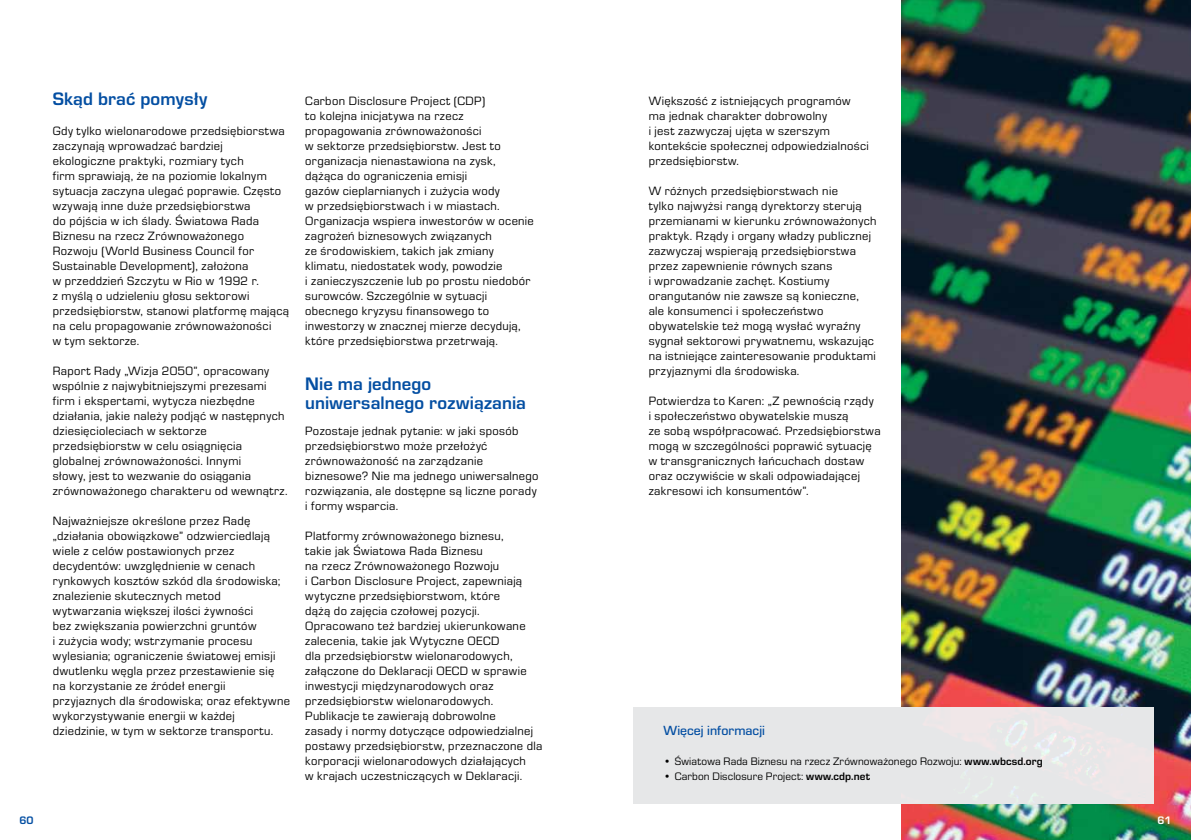
<style>
.page{position:relative;width:1191px;height:840px;background:#fff}
.page>*{position:absolute;margin:0;border:0;box-sizing:border-box;transform-origin:0 0}
.t1{font:700 18.75px/18.8px "Eurostile OT";letter-spacing:.005em;color:#034ea2}
.t2{font:500 13.75px "Eurostile OT";color:#034ea2}
.t3{font:12.5px/15px "Eurostile OT";letter-spacing:.03em;color:#000}
.t4{font:11.25px "Eurostile OT";letter-spacing:.015em;color:#000}
.t5{font:700 11.25px "Eurostile OT";color:#034ea2}
.t6{font:700 11.25px "Eurostile OT";color:#fff}
.s1{font-weight:700}
</style>
<div class="page">
<img style="left:901px;top:0;width:290px;height:840px">
<div style="left:633px;top:707px;width:520px;height:96px;background:#e6e7e8"></div>
<h1 class="t1" style="left:53px;top:90px;width:156px">Skąd brać pomysły</h1>
<p class="t3" style="left:53px;top:124px;width:238px">Gdy tylko wielonarodowe przedsiębiorstwa zaczynają wprowadzać bardziej<br>ekologiczne praktyki, rozmiary tych<br>firm sprawiają, że na poziomie lokalnym sytuacja zaczyna ulegać poprawie. Często wzywają inne duże przedsiębiorstwa<br>do pójścia w ich ślady. Światowa Rada Biznesu na rzecz Zrównoważonego Rozwoju (World Business Council for Sustainable Development), założona<br>w przeddzień Szczytu w Rio w 1992 r.<br>z myślą o udzieleniu głosu sektorowi przedsiębiorstw, stanowi platformę mającą na celu propagowanie zrównoważoności<br>w tym sektorze.</p>
<p class="t3" style="left:53px;top:364px;width:236px">Raport Rady „Wizja 2050”, opracowany wspólnie z najwybitniejszymi prezesami firm i ekspertami, wytycza niezbędne działania, jakie należy podjąć w następnych dziesięcioleciach w sektorze przedsiębiorstw w celu osiągnięcia globalnej zrównoważoności. Innymi<br>słowy, jest to wezwanie do osiągania zrównoważonego charakteru od wewnątrz.</p>
<p class="t3" style="left:53px;top:514px;width:239px">Najważniejsze określone przez Radę „działania obowiązkowe” odzwierciedlają wiele z celów postawionych przez decydentów: uwzględnienie w cenach rynkowych kosztów szkód dla środowiska; znalezienie skutecznych metod wytwarzania większej ilości żywności<br>bez zwiększania powierzchni gruntów<br>i zużycia wody; wstrzymanie procesu wylesiania; ograniczenie światowej emisji dwutlenku węgla przez przestawienie się na korzystanie ze źródeł energii przyjaznych dla środowiska; oraz efektywne wykorzystywanie energii w każdej dziedzinie, w tym w sektorze transportu.</p>
<p class="t3" style="left:305px;top:94px;width:230px">Carbon Disclosure Project (CDP)<br>to kolejna inicjatywa na rzecz propagowania zrównoważoności<br>w sektorze przedsiębiorstw. Jest to organizacja nienastawiona na zysk, dążąca do ograniczenia emisji<br>gazów cieplarnianych i zużycia wody<br>w przedsiębiorstwach i w miastach.<br>Organizacja wspiera inwestorów w ocenie zagrożeń biznesowych związanych<br>ze środowiskiem, takich jak zmiany klimatu, niedostatek wody, powodzie<br>i zanieczyszczenie lub po prostu niedobór surowców. Szczególnie w sytuacji obecnego kryzysu finansowego to inwestorzy w znacznej mierze decydują, które przedsiębiorstwa przetrwają.</p>
<h1 class="t1" style="left:305px;top:375px;width:222px">Nie ma jednego uniwersalnego rozwiązania</h1>
<p class="t3" style="left:305px;top:424px;width:235px">Pozostaje jednak pytanie: w jaki sposób przedsiębiorstwo może przełożyć zrównoważoność na zarządzanie biznesowe? Nie ma jednego uniwersalnego rozwiązania, ale dostępne są liczne porady i formy wsparcia.</p>
<p class="t3" style="left:305px;top:529px;width:238px">Platformy zrównoważonego biznesu,<br>takie jak Światowa Rada Biznesu<br>na rzecz Zrównoważonego Rozwoju<br>i Carbon Disclosure Project, zapewniają wytyczne przedsiębiorstwom, które<br>dążą do zajęcia czołowej pozycji.<br>Opracowano też bardziej ukierunkowane zalecenia, takie jak Wytyczne OECD<br>dla przedsiębiorstw wielonarodowych, załączone do Deklaracji OECD w sprawie inwestycji międzynarodowych oraz przedsiębiorstw wielonarodowych.<br>Publikacje te zawierają dobrowolne<br>zasady i normy dotyczące odpowiedzialnej postawy przedsiębiorstw, przeznaczone dla korporacji wielonarodowych działających<br>w krajach uczestniczących w Deklaracji.</p>
<p class="t3" style="left:648px;top:94px;width:222px">Większość z istniejących programów ma jednak charakter dobrowolny<br>i jest zazwyczaj ujęta w szerszym kontekście społecznej odpowiedzialności przedsiębiorstw.</p>
<p class="t3" style="left:648px;top:184px;width:229px">W różnych przedsiębiorstwach nie<br>tylko najwyżsi rangą dyrektorzy sterują przemianami w kierunku zrównoważonych praktyk. Rządy i organy władzy publicznej zazwyczaj wspierają przedsiębiorstwa przez zapewnienie równych szans<br>i wprowadzanie zachęt. Kostiumy orangutanów nie zawsze są konieczne, ale konsumenci i społeczeństwo obywatelskie też mogą wysłać wyraźny sygnał sektorowi prywatnemu, wskazując na istniejące zainteresowanie produktami przyjaznymi dla środowiska.</p>
<p class="t3" style="left:648px;top:394px;width:233px">Potwierdza to Karen: „Z pewnością rządy<br>i społeczeństwo obywatelskie muszą<br>ze sobą współpracować. Przedsiębiorstwa mogą w szczególności poprawić sytuację w transgranicznych łańcuchach dostaw oraz oczywiście w skali odpowiadającej zakresowi ich konsumentów”.</p>
<p class="t2" style="left:663px;top:723px;width:103px">Więcej informacji</p>
<p class="t4" style="left:663px;top:755px;width:381px">• Światowa Rada Biznesu na rzecz Zrównoważonego Rozwoju: <span class="s1">www.wbcsd.org</span></p>
<p class="t4" style="left:663px;top:770px;width:208px">• Carbon Disclosure Project: <span class="s1">www.cdp.net</span></p>
<p class="t5" style="left:19px;top:814px;width:16px">60</p>
<p class="t6" style="left:1157px;top:814px;width:16px">61</p>
</div>
